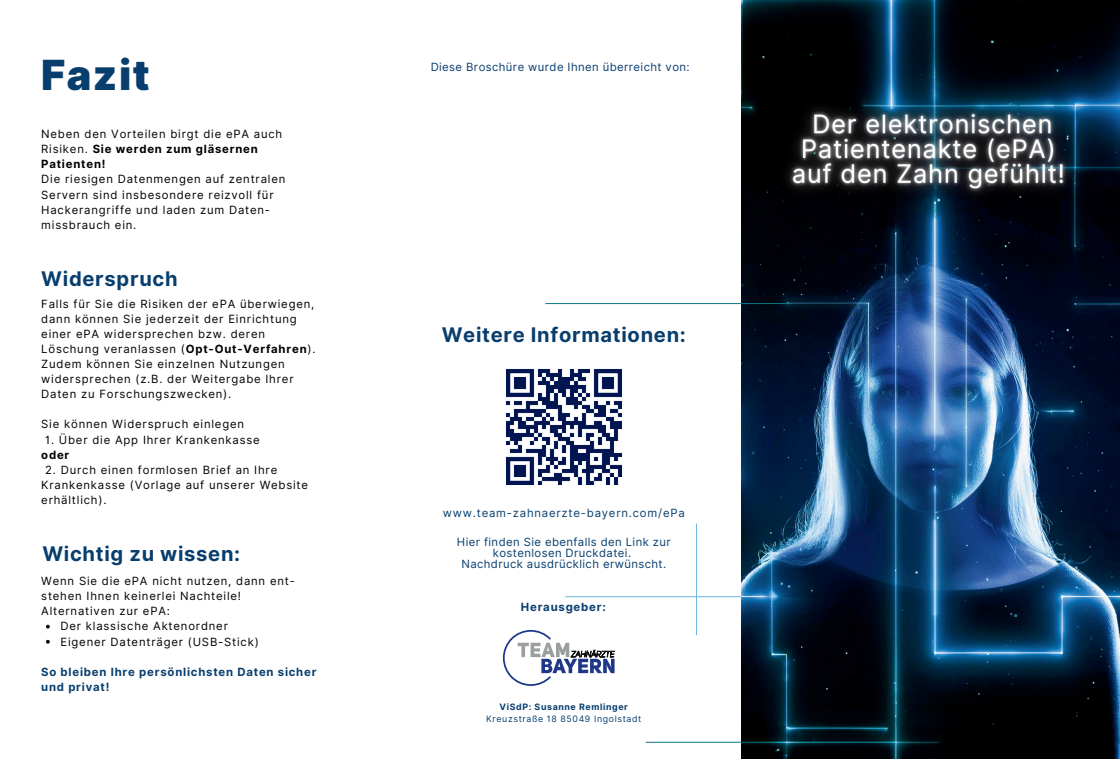
<style>
.page{position:relative;width:1120px;height:759px;background:#fff}
.page>*{position:absolute;margin:0;border:0;box-sizing:border-box;transform-origin:0 0}
.t1{font:900 41.5px "Inter";letter-spacing:.035em;color:#083e6e}
.t2{font:700 20.12px "Inter";letter-spacing:.035em;color:#083e6e}
.t3{font:11.38px/15.1px "Inter";letter-spacing:.07em;color:#000}
.t4{font:11.38px/11.4px "Inter";letter-spacing:.035em;color:#083e6e;text-align:center}
.t5{font:700 11.38px/15.1px "Inter";letter-spacing:.07em;color:#083e6e}
.t6{font:11.38px "Inter";letter-spacing:.07em;color:#083e6e}
.t7{font:700 11.38px "Inter";color:#000}
.t8{font:8.75px "Inter";letter-spacing:.07em;color:#083e6e}
.t9{font:700 8.75px "Inter";letter-spacing:.07em;color:#083e6e}
.s1{font-weight:700}
</style>
<div class="page">
<hr style="left:646px;top:741px;width:94px;height:1px;background:#0a7985">
<hr style="left:565px;top:596px;width:179px;height:1px;background:#6eb8e3">
<img style="left:741px;top:0;width:378px;height:758px">
<hr style="left:545px;top:303px;width:245px;height:1px;background:#0a7985">
<hr style="left:696px;top:523px;width:1px;height:111px;background:#6eb8e3">
<svg style="left:502px;top:630px;width:112px;height:56px"></svg>
<img style="left:506px;top:369px;width:116px;height:116px">
<svg style="left:46px;top:624px;width:4px;height:4px"></svg>
<svg style="left:46px;top:639px;width:4px;height:4px"></svg>
<img style="left:764px;top:82px;width:335px;height:134px">
<h1 class="t1" style="left:41px;top:44px;width:110px">Fazit</h1>
<p class="t4" style="left:430px;top:62px;width:260px">Diese Broschü re wurde Ihnen ü berreicht von:</p>
<p class="t3" style="left:41px;top:126px;width:242px">Neben den Vorteilen birgt die ePA auch<br>Risiken. <span class="s1">Sie werden zum gläsernen<br>Patienten!</span></p>
<p class="t3" style="left:41px;top:172px;width:246px">Die riesigen Datenmengen auf zentralen Servern sind insbesondere reizvoll fü r Hackerangriffe und laden zum Daten&shy;missbrauch ein.</p>
<h2 class="t2" style="left:41px;top:264px;width:138px">Widerspruch</h2>
<p class="t3" style="left:41px;top:296px;width:276px">Falls fü r Sie die Risiken der ePA ü berwiegen, dann können Sie jederzeit der Einrichtung einer ePA widersprechen bzw. deren Löschung veranlassen (<span class="s1">Opt-Out-Verfahren</span>).<br>Zudem können Sie einzelnen Nutzungen widersprechen (z.B. der Weitergabe Ihrer Daten zu Forschungszwecken).</p>
<p class="t3" style="left:41px;top:417px;width:204px">Sie können Widerspruch einlegen</p>
<p class="t3" style="left:45px;top:432px;width:216px">1. Über die App Ihrer Krankenkasse</p>
<p class="t7" style="left:41px;top:446px;width:30px">oder</p>
<p class="t3" style="left:41px;top:462px;width:268px;text-indent:4px">2. Durch einen formlosen Brief an Ihre<br>Krankenkasse (Vorlage auf unserer Website erhältlich).</p>
<h2 class="t2" style="left:42px;top:539px;width:199px">Wichtig zu wissen:</h2>
<p class="t3" style="left:41px;top:573px;width:255px">Wenn Sie die ePA nicht nutzen, dann ent-</p>
<p class="t3" style="left:41px;top:588px;width:201px">stehen Ihnen keinerlei Nachteile!</p>
<p class="t3" style="left:41px;top:603px;width:130px">Alternativen zur ePA:</p>
<p class="t3" style="left:61px;top:618px;width:169px">Der klassische Aktenordner</p>
<p class="t3" style="left:61px;top:633px;width:200px">Eigener Datenträger (USB-Stick)</p>
<p class="t5" style="left:41px;top:664px;width:277px">So bleiben Ihre persönlichsten Daten sicher und privat!</p>
<h2 class="t2" style="left:441px;top:320px;width:246px">Weitere Informationen:</h2>
<p class="t6" style="left:443px;top:505px;width:243px">www.team-zahnaerzte-bayern.com/ePa</p>
<p class="t4" style="left:457px;top:536px;width:215px">Hier finden Sie ebenfalls den Link zur kostenlosen Druckdatei.<br>Nachdruck ausdrücklich erwünscht.</p>
<p class="t5" style="left:521px;top:599px;width:86px">Herausgeber:</p>
<p class="t9" style="left:499px;top:700px;width:130px">ViSdP: Susanne Remlinger</p>
<p class="t8" style="left:486px;top:712px;width:157px">Kreuzstraße 18 85049 Ingolstadt</p>
</div>
